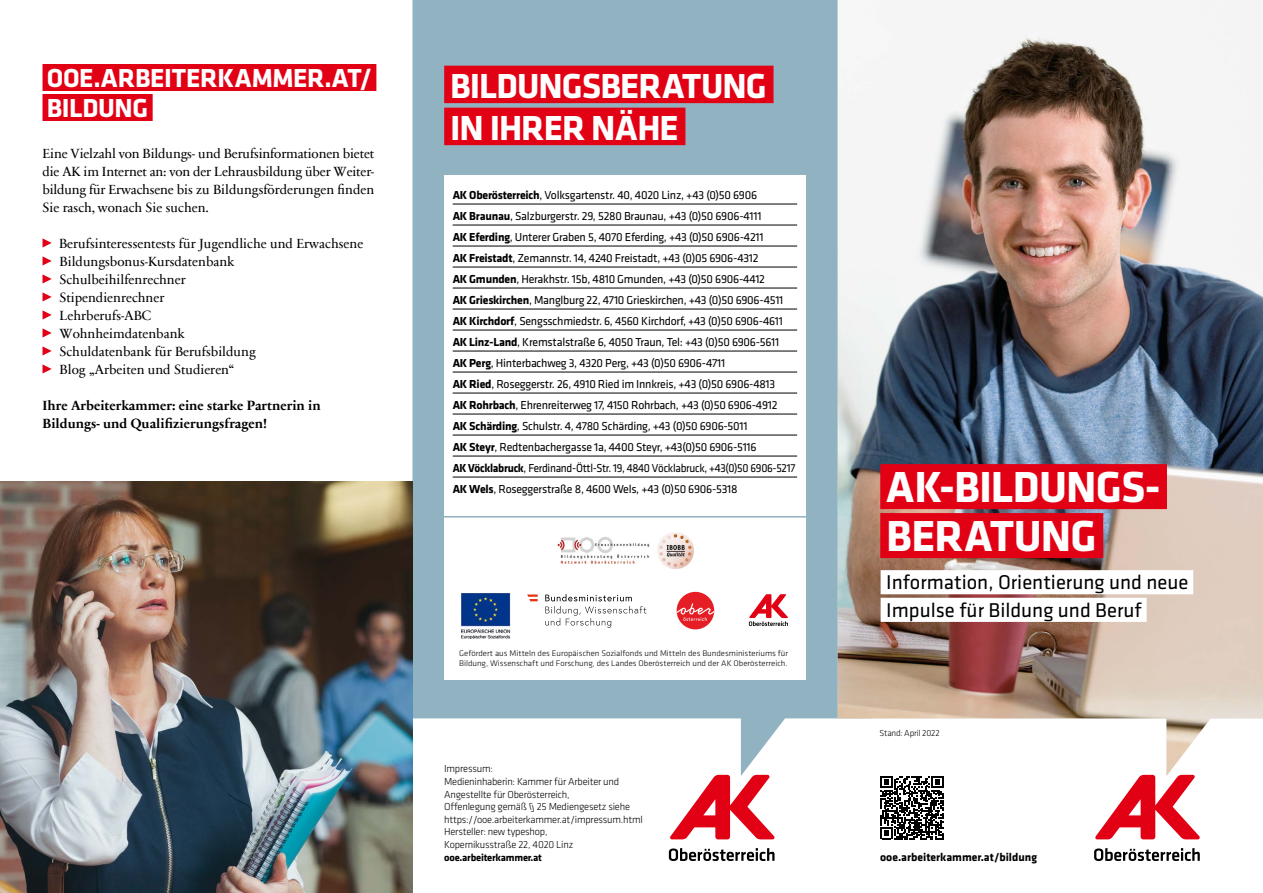
<style>
.page{position:relative;width:1263px;height:893px;background:#fff}
.page>*{position:absolute;margin:0;border:0;box-sizing:border-box;transform-origin:0 0}
.t1{font:700 45px/49.1px "Klavika Basic";letter-spacing:-.02em;color:#fff}
.t2{font:700 36px/42px "Klavika Basic";letter-spacing:-.025em;color:#fff}
.t3{font:700 27px/30px "Klavika Basic";letter-spacing:-.015em;color:#fff}
.t4{font:20.7px/27.6px "Klavika Basic";color:#000}
.t5{font:13.5px/18px "Sabon Next Com";color:#000;text-align:justify}
.t6{font:700 13.5px/18px "Sabon Next Com";color:#000}
.t7{font:12px/21px "Klavika Basic";letter-spacing:-.02em;color:#000}
.t8{font:700 11.7px "Klavika Basic";color:#000}
.t9{font:300 10.5px/12.6px "Klavika Basic";letter-spacing:-.02em;color:#000}
.t10{font:700 10.5px "Klavika Basic";letter-spacing:-.02em;color:#000}
.t11{font:300 9px "Klavika Basic";letter-spacing:-.02em;color:#000}
.t12{font:300 8.4px/10.1px "Klavika Basic";color:#000;scale:1.04 1}
.t13{font:300 8.25px/10.1px "Klavika Basic";color:#000;scale:1.04 1}
.t14{font:300 6.9px "Klavika Basic";color:#000;scale:1.04 1}
.s1{font-weight:700}
</style>
<div class="page">
<svg style="left:1095px;top:776px;width:105px;height:64px"></svg>
<svg style="left:1094px;top:848px;width:106px;height:13px"></svg>
<svg style="left:412px;top:0;width:426px;height:776px;fill:#91b2c1"></svg>
<svg style="left:669px;top:775px;width:105px;height:65px"></svg>
<svg style="left:669px;top:848px;width:105px;height:13px"></svg>
<img style="left:838px;top:0;width:425px;height:776px">
<div style="left:880px;top:464px;width:287px;height:45px;background:#e20015"></div>
<div style="left:880px;top:513px;width:223px;height:45px;background:#e20015"></div>
<div style="left:880px;top:570px;width:313px;height:24px;background:#fff"></div>
<div style="left:880px;top:598px;width:267px;height:24px;background:#fff"></div>
<div style="left:444px;top:66px;width:329px;height:37px;background:#e20015"></div>
<div style="left:444px;top:108px;width:241px;height:37px;background:#e20015"></div>
<img style="left:0;top:482px;width:412px;height:411px">
<svg style="left:880px;top:776px;width:63px;height:63px"></svg>
<hr style="left:428px;top:528px;width:389px;height:1px;background:#91b2c1">
<div style="left:444px;top:176px;width:362px;height:504px;background:#fff"></div>
<hr style="left:453px;top:204px;width:344px;height:1px;background:#000">
<hr style="left:453px;top:225px;width:344px;height:1px;background:#000">
<hr style="left:453px;top:246px;width:344px;height:1px;background:#000">
<hr style="left:453px;top:267px;width:344px;height:1px;background:#000">
<hr style="left:453px;top:288px;width:344px;height:1px;background:#000">
<hr style="left:453px;top:309px;width:344px;height:1px;background:#000">
<hr style="left:453px;top:330px;width:344px;height:1px;background:#000">
<hr style="left:453px;top:351px;width:344px;height:1px;background:#000">
<hr style="left:453px;top:372px;width:344px;height:1px;background:#000">
<hr style="left:453px;top:393px;width:344px;height:1px;background:#000">
<hr style="left:453px;top:414px;width:344px;height:1px;background:#000">
<hr style="left:453px;top:435px;width:344px;height:1px;background:#000">
<hr style="left:453px;top:456px;width:344px;height:1px;background:#000">
<hr style="left:453px;top:477px;width:344px;height:1px;background:#000">
<hr style="left:424px;top:516px;width:395px;height:2px;background:#91b2c1">
<div style="left:43px;top:64px;width:333px;height:27px;background:#e20015"></div>
<div style="left:43px;top:94px;width:110px;height:27px;background:#e20015"></div>
<svg style="left:43px;top:238px;width:9px;height:10px"></svg>
<svg style="left:43px;top:256px;width:9px;height:10px"></svg>
<svg style="left:43px;top:274px;width:9px;height:10px"></svg>
<svg style="left:43px;top:292px;width:9px;height:10px"></svg>
<svg style="left:43px;top:310px;width:9px;height:10px"></svg>
<svg style="left:43px;top:328px;width:9px;height:10px"></svg>
<svg style="left:43px;top:346px;width:9px;height:10px"></svg>
<svg style="left:43px;top:364px;width:9px;height:10px"></svg>
<img style="left:557px;top:537px;width:93px;height:27px">
<img style="left:657px;top:532px;width:36px;height:36px">
<img style="left:461px;top:593px;width:50px;height:46px">
<svg style="left:749px;top:594px;width:39px;height:32px"></svg>
<svg style="left:545px;top:594px;width:101px;height:34px"></svg>
<svg style="left:527px;top:594px;width:11px;height:7px"></svg>
<svg style="left:1093px;top:698px;width:6px;height:5px"></svg>
<div style="left:677px;top:592px;width:37px;height:37px;background:#e41e24;border-radius:50%"></div>
<svg style="left:676px;top:593px;width:39px;height:33px"></svg>
<h3 class="t3" style="left:47px;top:61px;width:327px">OOE.ARBEITERKAMMER.AT/<br>BILDUNG</h3>
<p class="t5" style="left:43px;top:143px;width:333px">Eine Vielzahl von Bildungs- und Berufsinformationen bietet die AK im Internet an: von der Lehrausbildung über Weiter&shy;bildung für Erwachsene bis zu Bildungsförderungen finden Sie rasch, wonach Sie suchen.</p>
<p class="t5" style="left:59px;top:233px;width:306px;text-align:left">Berufsinteressentests für Jugendliche und Erwachsene<br>Bildungsbonus-Kursdatenbank<br>Schulbeihilfenrechner<br>Stipendienrechner<br>Lehrberufs-ABC<br>Wohnheimdatenbank<br>Schuldatenbank für Berufsbildung<br>Blog „Arbeiten und Studieren“</p>
<p class="t6" style="left:43px;top:395px;width:280px">Ihre Arbeiterkammer: eine starke Partnerin in<br>Bildungs- und Qualifizierungsfragen!</p>
<h2 class="t2" style="left:450px;top:63px;width:318px">BILDUNGSBERATUNG<br>IN IHRER NÄHE</h2>
<p class="t7" style="left:453px;top:185px;width:344px"><span class="s1">AK Oberösterreich</span>, Volksgartenstr. 40, 4020 Linz, +43 (0)50 6906<br><span class="s1">AK Braunau</span>, Salzburgerstr. 29, 5280 Braunau, +43 (0)50 6906-4111<br><span class="s1">AK Eferding</span>, Unterer Graben 5, 4070 Eferding, +43 (0)50 6906-4211<br><span class="s1">AK Freistadt</span>, Zemannstr. 14, 4240 Freistadt, +43 (0)05 6906-4312<br><span class="s1">AK Gmunden</span>, Herakhstr. 15b, 4810 Gmunden, +43 (0)50 6906-4412<br><span class="s1">AK Grieskirchen</span>, Manglburg 22, 4710 Grieskirchen, +43 (0)50 6906-4511<br><span class="s1">AK Kirchdorf</span>, Sengsschmiedstr. 6, 4560 Kirchdorf, +43 (0)50 6906-4611<br><span class="s1">AK Linz-Land</span>, Kremstalstraße 6, 4050 Traun, Tel: +43 (0)50 6906-5611<br><span class="s1">AK Perg</span>, Hinterbachweg 3, 4320 Perg, +43 (0)50 6906-4711<br><span class="s1">AK Ried</span>, Roseggerstr. 26, 4910 Ried im Innkreis, +43 (0)50 6906-4813<br><span class="s1">AK Rohrbach</span>, Ehrenreiterweg 17, 4150 Rohrbach, +43 (0)50 6906-4912<br><span class="s1">AK Schärding</span>, Schulstr. 4, 4780 Schärding, +43 (0)50 6906-5011<br><span class="s1">AK Steyr</span>, Redtenbachergasse 1a, 4400 Steyr, +43(0)50 6906-5116<br><span class="s1">AK Vöcklabruck</span>, Ferdinand-Öttl-Str. 19, 4840 Vöcklabruck, +43(0)50 6906-5217<br><span class="s1">AK Wels</span>, Roseggerstraße 8, 4600 Wels, +43 (0)50 6906-5318</p>
<p class="t12" style="left:459px;top:648px;width:318px">Gefördert aus Mitteln des Europäischen Sozialfonds und Mitteln des Bundesministeriums für<br>Bildung, Wissenschaft und Forschung, des Landes Oberösterreich und der AK Oberösterreich.</p>
<p class="t13" style="left:461px;top:648px;width:315px">Gefördert aus Mitteln des Europäischen Sozialfonds und Mitteln des Bundesministeriums für<br>Bildung, Wissenschaft und Forschung, des Landes Oberösterreich und der AK Oberösterreich.</p>
<p class="t14" style="left:460px;top:652px;width:116px">für Bildung, des Landes Oberösterreich u</p>
<p class="t14" style="left:588px;top:652px;width:65px">der AK Oberösterreich.</p>
<p class="t14" style="left:525px;top:652px;width:188px">für Bildung, des Landes Oberösterreich und der AK Oberösterreich.</p>
<p class="t9" style="left:444px;top:763px;width:200px">Impressum:<br>Medieninhaberin: Kammer für Arbeiter und Angestellte für Oberösterreich,<br>Offenlegung gemäß § 25 Mediengesetz siehe https://ooe.arbeiterkammer.at/impressum.html Hersteller: new typeshop,<br>Kopernikusstraße 22, 4020 Linz</p>
<p class="t10" style="left:444px;top:850px;width:99px">ooe.arbeiterkammer.at</p>
<h1 class="t1" style="left:886px;top:460px;width:276px">AK-BILDUNGS-<br>BERATUNG</h1>
<h3 class="t4" style="left:886px;top:568px;width:304px">Information, Orientierung und neue<br>Impulse für Bildung und Beruf</h3>
<p class="t11" style="left:880px;top:727px;width:62px">Stand: April 2022</p>
<p class="t8" style="left:880px;top:848px;width:158px">ooe.arbeiterkammer.at/bildung</p>
</div>
